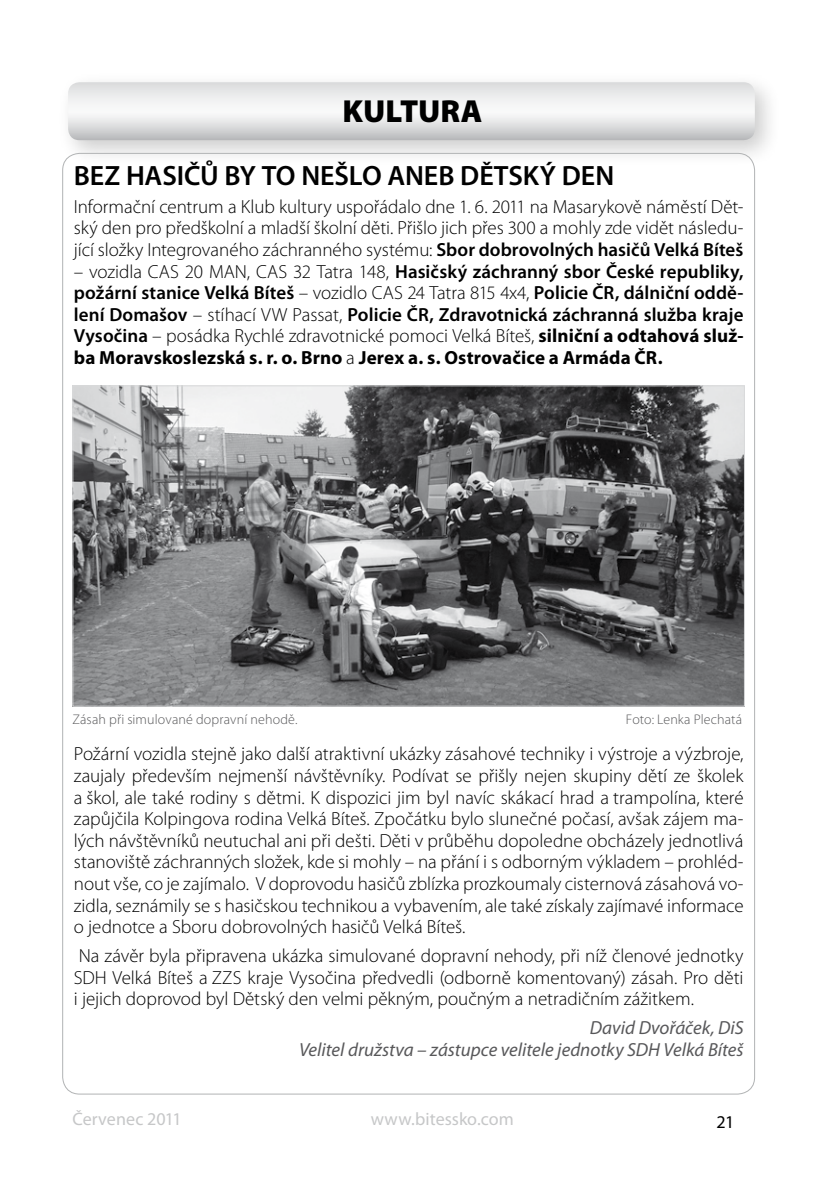
<style>
.page{position:relative;width:840px;height:1191px;background:#fff}
.page>*{position:absolute;margin:0;border:0;box-sizing:border-box;transform-origin:0 0}
.t1{font:900 32px "Myriad Pro";color:#000}
.t2{font:600 28px "Myriad Pro";letter-spacing:-.005em;color:#000}
.t3{font:300 19px/21.6px "Myriad Pro";letter-spacing:-.005em;color:#000;text-align:justify}
.t4{font:600 19px/21.6px "Myriad Pro";color:#000;text-align:justify}
.t5{font:italic 19px/21.6px "Myriad Pro";color:#58585a;text-align:right}
.t6{font:18px "Myriad Pro";letter-spacing:.005em;color:#c6c7c8}
.t7{font:18px "Myriad Pro";color:#000}
.t8{font:300 14px "Myriad Pro";letter-spacing:.01em;color:#58585a}
.s1{font-weight:600}
.s2{font-weight:300}
.s3{font-weight:700}
</style>
<div class="page">
<div style="left:56px;top:70px;width:725px;height:96px;background:#000;opacity:.2"></div>
<svg style="left:68px;top:82px;width:686px;height:58px"></svg>
<img style="left:75px;top:387px;width:667px;height:317px">
<h1 class="t1" style="left:342px;top:93px;width:119px">KULTURA</h1>
<h2 class="t2" style="left:74px;top:158px;width:541px">BEZ HASIČŮ BY TO NEŠLO ANEB DĚTSKÝ DEN</h2>
<p class="t3" style="left:74px;top:196px;width:670px">Informační centrum a Klub kultury uspořádalo dne 1. 6. 2011 na Masarykově náměstí Dět&shy;ský den pro předškolní a mladší školní děti. Přišlo jich přes 300 a mohly zde vidět následu&shy;jící složky Integrovaného záchranného systému: <span class="s1">Sbor dobrovolných hasičů Velká Bíteš</span></p>
<p class="t4" style="left:74px;top:260px;width:671px"><span class="s2">– vozidla CAS 20 MAN, CAS 32 Tatra 148,</span> Hasičský záchranný sbor České republiky, požární stanice Velká Bíteš <span class="s2">– vozidlo CAS 24 Tatra 815 4x4,</span> Policie ČR, dálniční oddě&shy;lení Domašov <span class="s2">– stíhací VW Passat,</span> Policie ČR, Zdravotnická záchranná služba kraje Vysočina <span class="s2">– posádka Rychlé zdravotnické pomoci Velká Bíteš,</span> <span class="s3">silniční a odtahová služ&shy;ba Moravskoslezská s. r. o. Brno</span> <span class="s2">a</span> <span class="s3">Jerex a. s. Ostrovačice a Armáda ČR.</span></p>
<p class="t8" style="left:72px;top:711px;width:226px">Zásah při simulované dopravní nehodě.</p>
<p class="t8" style="left:625px;top:711px;width:118px">Foto: Lenka Plechatá</p>
<p class="t3" style="left:74px;top:743px;width:671px">Požární vozidla stejně jako další atraktivní ukázky zásahové techniky i výstroje a výzbroje, zaujaly především nejmenší návštěvníky. Podívat se přišly nejen skupiny dětí ze školek a škol, ale také rodiny s dětmi. K dispozici jim byl navíc skákací hrad a trampolína, které zapůjčila Kolpingova rodina Velká Bíteš. Zpočátku bylo slunečné počasí, avšak zájem ma&shy;lých návštěvníků neutuchal ani při dešti. Děti v průběhu dopoledne obcházely jednotlivá stanoviště záchranných složek, kde si mohly – na přání i s odborným výkladem – prohléd&shy;nout vše, co je zajímalo. V doprovodu hasičů zblízka prozkoumaly cisternová zásahová vo&shy;zidla, seznámily se s hasičskou technikou a vybavením, ale také získaly zajímavé informace o jednotce a Sboru dobrovolných hasičů Velká Bíteš.</p>
<p class="t3" style="left:74px;top:945px;width:670px">Na závěr byla připravena ukázka simulované dopravní nehody, při níž členové jednotky SDH Velká Bíteš a ZZS kraje Vysočina předvedli (odborně komentovaný) zásah. Pro děti i jejich doprovod byl Dětský den velmi pěkným, poučným a netradičním zážitkem.</p>
<p class="t5" style="left:299px;top:1017px;width:446px">David Dvořáček, DiS<br>Velitel družstva – zástupce velitele jednotky SDH Velká Bíteš</p>
<p class="t6" style="left:72px;top:1107px;width:111px">Červenec 2011</p>
<p class="t6" style="left:370px;top:1107px;width:144px">www.bitessko.com</p>
<p class="t7" style="left:716px;top:1110px;width:19px">21</p>
</div>
